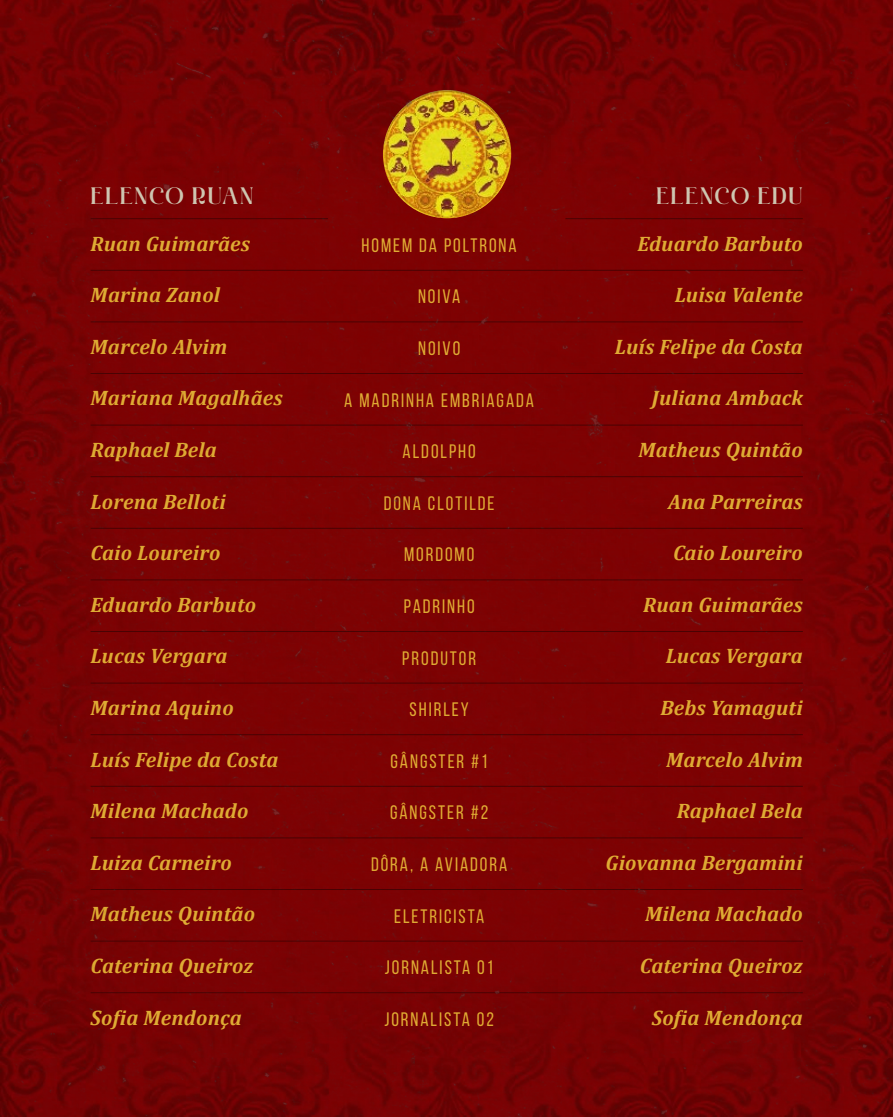
<style>
.page{position:relative;width:893px;height:1117px;background:#fff}
.page>*{position:absolute;margin:0;border:0;box-sizing:border-box;transform-origin:0 0}
.t1{font:italic 700 21px "Cambria";letter-spacing:.01em;color:#e7ae37}
.t2{font:700 21px "Moldyen";letter-spacing:.07em;color:#d7c8b3}
.t3{font:19.5px "Bebas Neue";letter-spacing:.1em;color:#e7ae37}
</style>
<div class="page">
<img style="left:0;top:0;width:893px;height:1116px">
<p class="t2" style="left:91px;top:182px;width:164px">ELENCO RUAN</p>
<p class="t2" style="left:656px;top:182px;width:148px">ELENCO EDU</p>
<p class="t1" style="left:91px;top:228px;width:161px">Ruan Guimarães</p>
<p class="t3" style="left:362px;top:234px;width:157px">HOMEM DA POLTRONA</p>
<p class="t1" style="left:637px;top:228px;width:167px">Eduardo Barbuto</p>
<p class="t1" style="left:91px;top:280px;width:131px">Marina Zanol</p>
<p class="t3" style="left:418px;top:286px;width:44px">NOIVA</p>
<p class="t1" style="left:675px;top:280px;width:130px">Luisa Valente</p>
<p class="t1" style="left:91px;top:331px;width:138px">Marcelo Alvim</p>
<p class="t3" style="left:418px;top:337px;width:44px">NOIVO</p>
<p class="t1" style="left:615px;top:331px;width:189px">Luís Felipe da Costa</p>
<p class="t1" style="left:91px;top:383px;width:194px">Mariana Magalhães</p>
<p class="t3" style="left:344px;top:389px;width:191px">A MADRINHA EMBRIAGADA</p>
<p class="t1" style="left:652px;top:383px;width:152px">Juliana Amback</p>
<p class="t1" style="left:91px;top:435px;width:128px">Raphael Bela</p>
<p class="t3" style="left:403px;top:441px;width:75px">ALDOLPHO</p>
<p class="t1" style="left:638px;top:435px;width:166px">Matheus Quintão</p>
<p class="t1" style="left:91px;top:486px;width:137px">Lorena Belloti</p>
<p class="t3" style="left:384px;top:492px;width:112px">DONA CLOTILDE</p>
<p class="t1" style="left:668px;top:486px;width:136px">Ana Parreiras</p>
<p class="t1" style="left:91px;top:538px;width:131px">Caio Loureiro</p>
<p class="t3" style="left:404px;top:544px;width:72px">MORDOMO</p>
<p class="t1" style="left:673px;top:538px;width:131px">Caio Loureiro</p>
<p class="t1" style="left:91px;top:589px;width:167px">Eduardo Barbuto</p>
<p class="t3" style="left:404px;top:595px;width:72px">PADRINHO</p>
<p class="t1" style="left:643px;top:589px;width:161px">Ruan Guimarães</p>
<p class="t1" style="left:91px;top:641px;width:138px">Lucas Vergara</p>
<p class="t3" style="left:402px;top:647px;width:75px">PRODUTOR</p>
<p class="t1" style="left:666px;top:641px;width:138px">Lucas Vergara</p>
<p class="t1" style="left:91px;top:692px;width:145px">Marina Aquino</p>
<p class="t3" style="left:410px;top:698px;width:61px">SHIRLEY</p>
<p class="t1" style="left:660px;top:692px;width:144px">Bebs Yamaguti</p>
<p class="t1" style="left:91px;top:744px;width:189px">Luís Felipe da Costa</p>
<p class="t3" style="left:390px;top:750px;width:99px">GÂNGSTER #1</p>
<p class="t1" style="left:666px;top:744px;width:138px">Marcelo Alvim</p>
<p class="t1" style="left:91px;top:796px;width:159px">Milena Machado</p>
<p class="t3" style="left:390px;top:802px;width:100px">GÂNGSTER #2</p>
<p class="t1" style="left:677px;top:796px;width:128px">Raphael Bela</p>
<p class="t1" style="left:91px;top:847px;width:143px">Luiza Carneiro</p>
<p class="t3" style="left:371px;top:853px;width:138px">DÔRA, A AVIADORA</p>
<p class="t1" style="left:605px;top:847px;width:199px">Giovanna Bergamini</p>
<p class="t1" style="left:91px;top:899px;width:166px">Matheus Quintão</p>
<p class="t3" style="left:394px;top:905px;width:91px">ELETRICISTA</p>
<p class="t1" style="left:645px;top:899px;width:159px">Milena Machado</p>
<p class="t1" style="left:91px;top:950px;width:164px">Caterina Queiroz</p>
<p class="t3" style="left:385px;top:956px;width:110px">JORNALISTA 01</p>
<p class="t1" style="left:640px;top:950px;width:164px">Caterina Queiroz</p>
<p class="t1" style="left:91px;top:1002px;width:153px">Sofia Mendonça</p>
<p class="t3" style="left:384px;top:1008px;width:111px">JORNALISTA 02</p>
<p class="t1" style="left:652px;top:1002px;width:153px">Sofia Mendonça</p>
</div>
